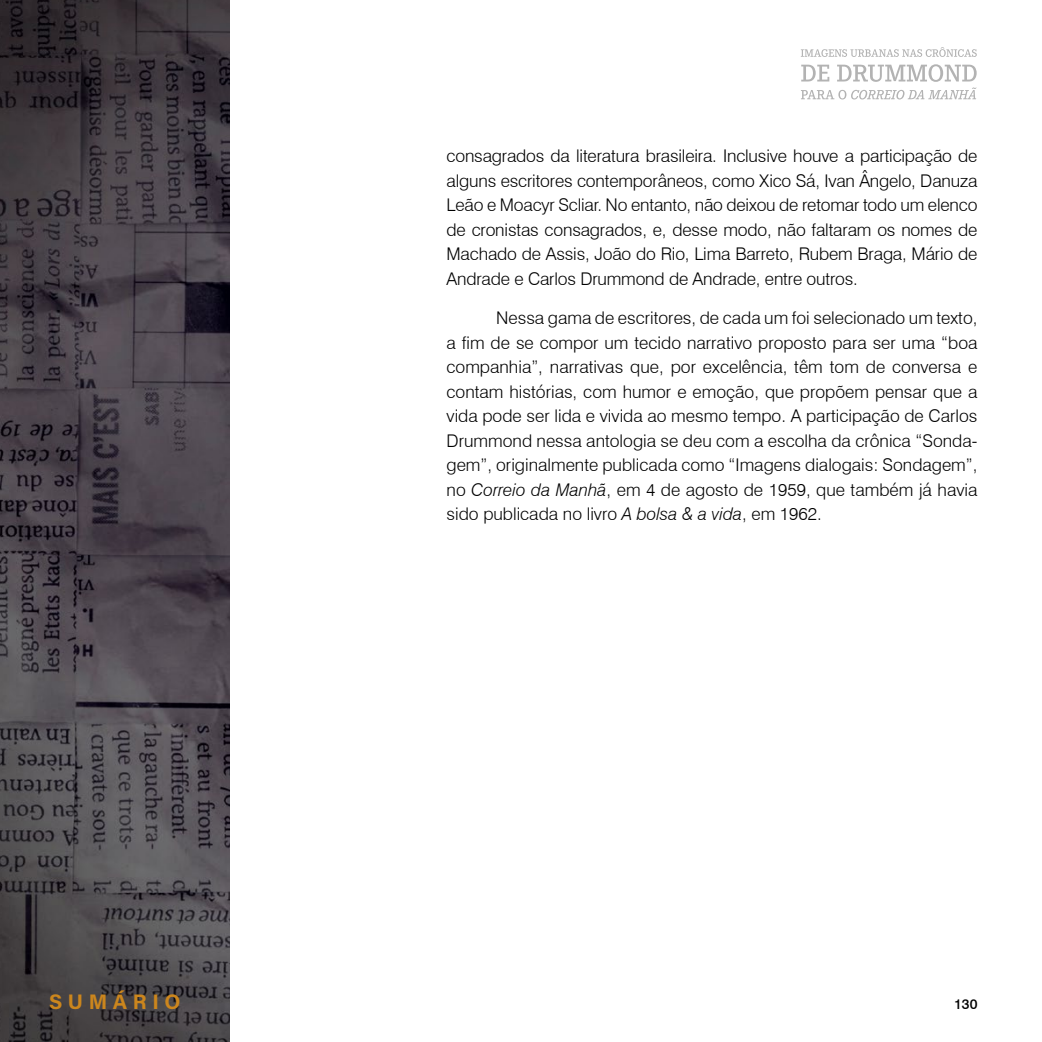
<style>
.page{position:relative;width:1042px;height:1042px;background:#fff}
.page>*{position:absolute;margin:0;border:0;box-sizing:border-box;transform-origin:0 0}
.t1{font:21px "Acumin Variable Concept";letter-spacing:.265em;color:#cc861d}
.t2{font:300 17.5px/24.5px "Swiss 721 BT";letter-spacing:-.005em;color:#000;text-align:justify}
.t3{font:500 14px "Swiss 721 BT";color:#000}
.s1{font-style:italic}
</style>
<div class="page">
<img style="left:0;top:0;width:230px;height:1042px">
<svg style="left:801px;top:47px;width:176px;height:10px"></svg>
<svg style="left:801px;top:64px;width:175px;height:35px"></svg>
<p class="t2" style="left:446px;top:144px;width:532px">consagrados da literatura brasileira. Inclusive houve a participação de alguns escritores contemporâneos, como Xico Sá, Ivan Ângelo, Danuza Leão e Moacyr Scliar. No entanto, não deixou de retomar todo um elenco de cronistas consagrados, e, desse modo, não faltaram os nomes de Machado de Assis, João do Rio, Lima Barreto, Rubem Braga, Mário de Andrade e Carlos Drummond de Andrade, entre outros.</p>
<p class="t2" style="left:446px;top:305px;width:532px;text-indent:50px">Nessa gama de escritores, de cada um foi selecionado um texto, a fim de se compor um tecido narrativo proposto para ser uma “boa companhia”, narrativas que, por excelência, têm tom de conversa e contam histórias, com humor e emoção, que propõem pensar que a vida pode ser lida e vivida ao mesmo tempo. A participação de Carlos Drummond nessa antologia se deu com a escolha da crônica “Sonda&shy;gem”, originalmente publicada como “Imagens dialogais: Sondagem”, no <span class="s1">Correio da Manhã</span>, em 4 de agosto de 1959, que também já havia sido publicada no livro <span class="s1">A bolsa &amp; a vida</span>, em 1962.</p>
<p class="t1" style="left:49px;top:987px;width:133px">SUMÁRIO</p>
<p class="t3" style="left:954px;top:995px;width:25px">130</p>
</div>
